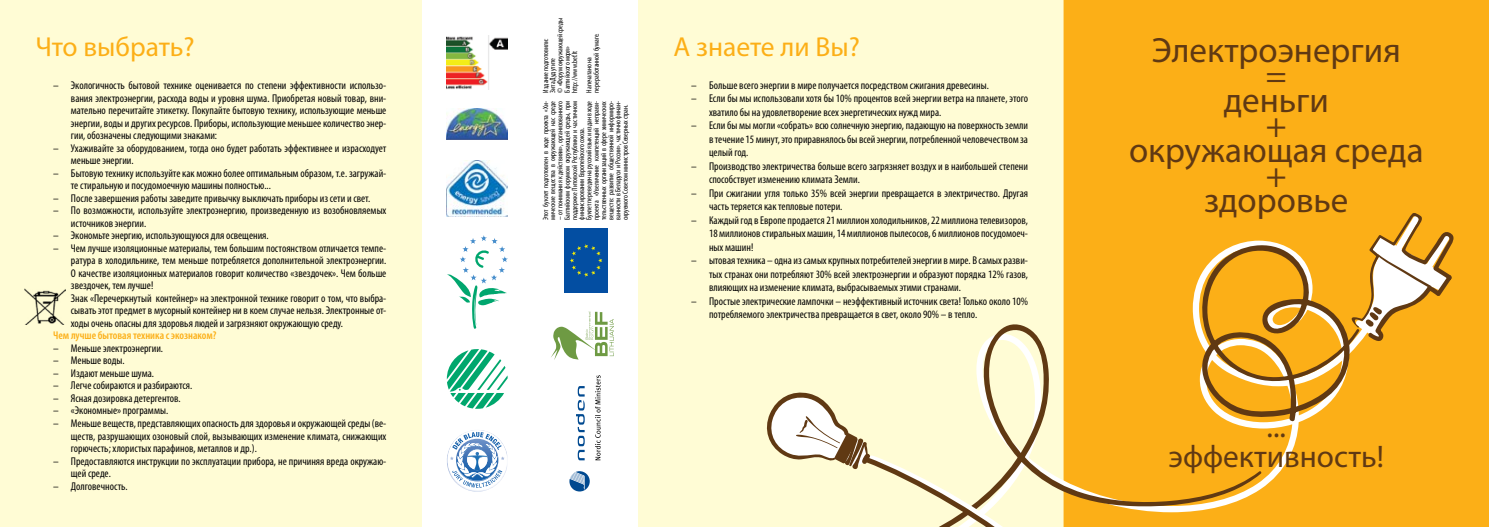
<style>
.page{position:relative;width:1489px;height:527px;background:#fff}
.page>*{position:absolute;margin:0;border:0;box-sizing:border-box;transform-origin:0 0}
.t1{font:35px/25px "Myriad Pro";color:#603913;text-align:center}
.t2{font:31.25px/30px "Myriad Pro";color:#603913;text-align:center}
.t3{font:27.5px "Myriad Pro";color:#fcaf17}
.t4{font:condensed 11.25px/12.5px "Myriad Pro";color:#000}
.t5{font:600 condensed 11.25px "Myriad Pro";color:#fcaf17}
.t6{font:condensed 7.5px/7.2px "Myriad Pro";color:#000}
</style>
<div class="page">
<div style="left:638px;top:0;width:425px;height:526px;background:#fffcd5"></div>
<div style="left:1063px;top:0;width:425px;height:526px;background:#fcaf17"></div>
<div style="left:1063px;top:240px;width:314px;height:286px;background:#fcaf17"></div>
<svg style="left:976px;top:318px;width:285px;height:208px;fill:#fcaf17"></svg>
<svg style="left:1192px;top:211px;width:265px;height:211px;background:#eaac36"></svg>
<div style="left:0;top:0;width:422px;height:526px;background:#fffcd5"></div>
<svg style="left:447px;top:235px;width:61px;height:94px"></svg>
<svg style="left:447px;top:349px;width:60px;height:59px"></svg>
<img style="left:465px;top:489px;width:24px;height:2px">
<img style="left:447px;top:430px;width:60px;height:59px">
<svg style="left:450px;top:431px;width:54px;height:56px"></svg>
<img style="left:447px;top:160px;width:60px;height:56px">
<img style="left:447px;top:108px;width:60px;height:31px">
<img style="left:447px;top:35px;width:60px;height:54px">
<img style="left:25px;top:288px;width:40px;height:36px">
<svg style="left:767px;top:383px;width:275px;height:143px"></svg>
<svg style="left:569px;top:471px;width:20px;height:20px"></svg>
<svg style="left:576px;top:386px;width:8px;height:74px"></svg>
<svg style="left:595px;top:375px;width:5px;height:85px"></svg>
<div style="left:564px;top:228px;width:43px;height:65px;background:#034ea2"></div>
<svg style="left:570px;top:244px;width:32px;height:33px"></svg>
<svg style="left:551px;top:311px;width:62px;height:49px"></svg>
<h3 class="t3" style="left:35px;top:30px;width:161px">Что выбрать?</h3>
<p class="t4" style="left:71px;top:79px;width:317px;text-align:justify;text-indent:-18px">– Экологичность бытовой технике оценивается по степени эффективности использо&shy;вания электроэнергии, расхода воды и уровня шума. Приобретая новый товар, вни&shy;мательно перечитайте этикетку. Покупайте бытовую технику, использующие меньше энергии, воды и других ресурсов. Приборы, использующие меньшее количество энер&shy;гии, обозначены следующими знаками:</p>
<p class="t4" style="left:71px;top:141px;width:317px;text-indent:-18px">– Ухаживайте за оборудованием, тогда оно будет работать эффективнее и израсходует меньше энергии.</p>
<p class="t4" style="left:71px;top:166px;width:317px;text-indent:-18px">– бытовую технику используйте как можно более оптимальным образом, т.е. загружай&shy;те стиральную и посудомоечную машины полностью...</p>
<p class="t4" style="left:53px;top:191px;width:318px">– После завершения работы заведите привычку выключать приборы из сети и свет.</p>
<p class="t4" style="left:71px;top:204px;width:317px;text-indent:-18px">– По возможности, используйте электроэнергию, произведенную из возобновляемых источников энергии.</p>
<p class="t4" style="left:53px;top:229px;width:217px">– Экономьте энергию, использующуюся для освещения.</p>
<p class="t4" style="left:71px;top:241px;width:317px;text-indent:-18px">– Чем лучше изоляционные материалы, тем большим постоянством отличается темпе&shy;ратура в холодильнике, тем меньше потребляется дополнительной электроэнергии.<br>О качестве изоляционных материалов говорит количество «звездочек». Чем больше звездочек, тем лучше!<br>Знак «Перечеркнутый контейнер» на электронной технике говорит о том, что выбра&shy;сывать этот предмет в мусорный контейнер ни в коем случае нельзя. Электронные от&shy;ходы очень опасны для здоровья людей и загрязняют окружающую среду.</p>
<p class="t5" style="left:53px;top:329px;width:165px">Чем лучше бытовая техника c экознаком?</p>
<p class="t4" style="left:53px;top:341px;width:111px">– Меньше электроэнергии.</p>
<p class="t4" style="left:53px;top:354px;width:73px">– Меньше воды.</p>
<p class="t4" style="left:53px;top:366px;width:102px">– Издают меньше шума.</p>
<p class="t4" style="left:53px;top:379px;width:141px">– Легче собираются и разбираются.</p>
<p class="t4" style="left:53px;top:391px;width:129px">– Ясная дозировка детергентов.</p>
<p class="t4" style="left:53px;top:404px;width:116px">– «Экономные» программы.</p>
<p class="t4" style="left:71px;top:416px;width:317px;text-align:justify;text-indent:-18px">– Меньше веществ, представляющих опасность для здоровья и окружающей среды (ве&shy;ществ, разрушающих озоновый слой, вызывающих изменение климата, снижающих горючесть; хлористых парафинов, металлов и др.).</p>
<p class="t4" style="left:71px;top:454px;width:317px;text-indent:-18px">– Предоставляются инструкции по эксплуатации прибора, не причиняя вреда окружаю&shy;щей среде.</p>
<p class="t4" style="left:53px;top:479px;width:76px">– Долговечность.</p>
<p class="t6" style="left:542px;top:92px;width:76px;rotate:-90deg">Издание подготовили:<br>Зита Дудутите<br>© «Форум окружающей среды<br>Балтийского моря» http://www.bef.lt</p>
<p class="t6" style="left:585px;top:92px;width:61px;rotate:-90deg">Напечатано на переработанной бумаге.</p>
<p class="t6" style="left:542px;top:220px;width:120px;rotate:-90deg">Этот буклет подготовлен в ходе проекта «Хи&shy;мические вещества в окружающей нас среде</p>
<p class="t6" style="left:556px;top:220px;width:120px;rotate:-90deg">– от понимания к действиям», организованного Балтийским форумом окружающей среды, при поддержке Литовской Республики и частичном финансировании Европейского союза.<br>Буклет переведен на русский язык и издан в ходе проекта «Увеличение компетенций неправи&shy;тельственных организаций в сфере химических веществ: развитие общественной информиро&shy;ванности в Беларуси и России», частично финан&shy;сируемого Советом министров Северных стран.</p>
<h3 class="t3" style="left:673px;top:30px;width:188px">А знаете ли Вы?</h3>
<p class="t4" style="left:691px;top:78px;width:299px">– Больше всего энергии в мире получается посредством сжигания древесины.</p>
<p class="t4" style="left:709px;top:91px;width:320px;line-height:13.5px;text-indent:-18px">– Если бы мы использовали хотя бы 10% процентов всей энергии ветра на планете, этого хватило бы на удовлетворение всех энергетических нужд мира.</p>
<p class="t4" style="left:709px;top:118px;width:320px;line-height:13.5px;text-align:justify;text-indent:-18px">– Если бы мы могли «собрать» всю солнечную энергию, падающую на поверхность земли в течение 15 минут, это приравнялось бы всей энергии, потребленной человечеством за целый год.</p>
<p class="t4" style="left:709px;top:159px;width:320px;line-height:13.5px;text-indent:-18px">– Производство электричества больше всего загрязняет воздух и в наибольшей степени способствует изменению климата Земли.</p>
<p class="t4" style="left:709px;top:186px;width:320px;line-height:13.5px;text-indent:-18px">– При сжигании угля только 35% всей энергии превращается в электричество. Другая часть теряется как тепловые потери.</p>
<p class="t4" style="left:709px;top:213px;width:320px;line-height:13.5px;text-align:justify;text-indent:-18px">– Каждый год в Европе продается 21 миллион холодильников, 22 миллиона телевизоров, 18 миллионов стиральных машин, 14 миллионов пылесосов, 6 миллионов посудомоеч&shy;ных машин!</p>
<p class="t4" style="left:709px;top:253px;width:320px;line-height:13.5px;text-align:justify;text-indent:-18px">– ытовая техника – одна из самых крупных потребителей энергии в мире. В самых разви&shy;тых странах они потребляют 30% всей электроэнергии и образуют порядка 12% газов, влияющих на изменение климата, выбрасываемых этими странами.</p>
<p class="t4" style="left:709px;top:294px;width:320px;line-height:13.5px;text-indent:-18px">– Простые электрические лампочки – неэффективный источник света! Только около 10% потребляемого электричества превращается в свет, около 90% – в тепло.</p>
<h1 class="t1" style="left:1128px;top:37px;width:296px">Электроэнергия<br>=<br>деньги<br>+<br>окружающая среда +<br>здоровье</h1>
<h2 class="t2" style="left:1168px;top:410px;width:217px">... эффективность!</h2>
</div>
